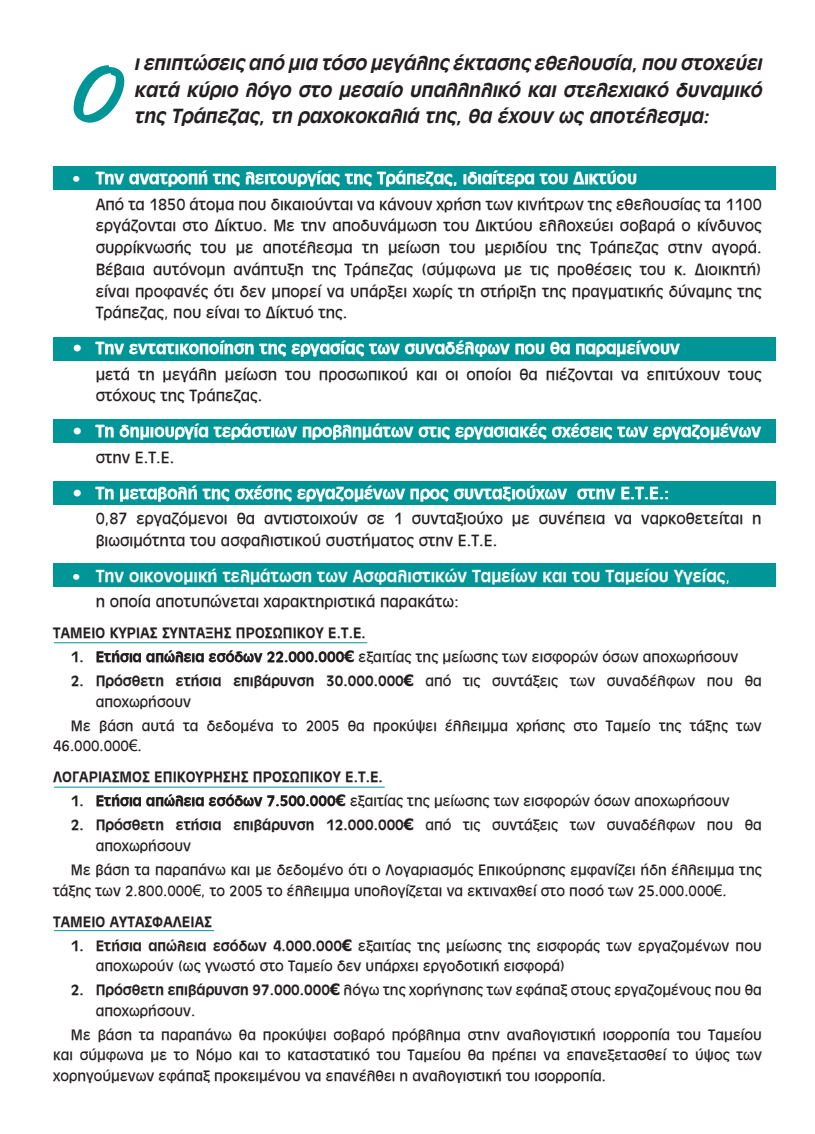
<style>
.page{position:relative;width:815px;height:1134px;background:#fff}
.page>*{position:absolute;margin:0;border:0;box-sizing:border-box;transform-origin:0 0}
.t1{font:80.25px "P Dufy Free";color:#009597}
.t2{font:italic 21.25px/26.8px "UB Antique Olive Bold";color:#231f20;text-align:justify}
.t3{font:18.12px "UB Antique Olive Bold";color:#fff}
.t4{font:16.88px/21.8px "UB Antique Olive";color:#231f20}
.t5{font:15.62px/20.5px "UB Antique Olive";color:#231f20}
.t6{font:15.62px "UB Antique Olive Bold";color:#231f20}
.s1{font-family:"UB Antique Olive";font-size:15.62px}
.s2{font-family:"UB Antique Olive"}
.s3{font-family:"UB Antique Olive Bold"}
.s4{font-family:"Tahoma";font-weight:700}
.s5{font-family:"Tahoma"}
</style>
<div class="page">
<div style="left:53px;top:167px;width:723px;height:23px;background:#009597"></div>
<div style="left:53px;top:338px;width:723px;height:23px;background:#009597"></div>
<div style="left:53px;top:419px;width:723px;height:23px;background:#009597"></div>
<div style="left:53px;top:481px;width:723px;height:23px;background:#009597"></div>
<div style="left:53px;top:563px;width:723px;height:23px;background:#009597"></div>
<hr style="left:54px;top:642px;width:313px;height:1px;background:#009597">
<hr style="left:54px;top:787px;width:331px;height:1px;background:#009597">
<hr style="left:54px;top:930px;width:160px;height:1px;background:#009597">
<p class="t1" style="left:71px;top:58px;width:47px">Ï</p>
<p class="t2" style="left:134px;top:50px;width:629px">ι επιπτώσεις από μια τόσο μεγάλης έκτασης εθελουσία, που στοχεύει κατά κύριο λόγο στο μεσαίο υπαλληλικό και στελεχιακό δυναμικό της Τράπεζας, τη ραχοκοκαλιά της, θα έχουν ως αποτέλεσμα:</p>
<p class="t3" style="left:71px;top:169px;width:568px"><span class="s1">•</span> Την ανατροπή της λειτουργίας της Τράπεζας, ιδιαίτερα του Δικτύου</p>
<p class="t4" style="left:96px;top:193px;width:668px">Από τα 1850 άτομα που δικαιούνται να κάνουν χρήση των κινήτρων της εθελουσίας τα 1100 εργάζονται στο Δίκτυο. Με την αποδυνάμωση του Δικτύου ελλοχεύει σοβαρά ο κίνδυνος συρρίκνωσής του με αποτέλεσμα τη μείωση του μεριδίου της Τράπεζας στην αγορά.<br>Βέβαια αυτόνομη ανάπτυξη της Τράπεζας (σύμφωνα με τις προθέσεις του κ. Διοικητή) είναι προφανές ότι δεν μπορεί να υπάρξει χωρίς τη στήριξη της πραγματικής δύναμης της Τράπεζας, που είναι το Δίκτυό της.</p>
<p class="t3" style="left:71px;top:339px;width:610px">• Την εντατικοποίηση της εργασίας των συναδέλφων που θα παραμείνουν</p>
<p class="t4" style="left:96px;top:363px;width:668px">μετά τη μεγάλη μείωση του προσωπικού και οι οποίοι θα πιέζονται να επιτύχουν τους στόχους της Τράπεζας.</p>
<p class="t3" style="left:71px;top:422px;width:692px">• Τη δημιουργία τεράστιων προβλημάτων στις εργασιακές σχέσεις των εργαζομένων</p>
<p class="t4" style="left:96px;top:446px;width:80px">στην Ε.Τ.Ε.</p>
<p class="t3" style="left:71px;top:483px;width:600px">• Τη μεταβολή της σχέσης εργαζομένων προς συνταξιούχων στην Ε.Τ.Ε.:</p>
<p class="t4" style="left:96px;top:508px;width:668px">0,87 εργαζόμενοι θα αντιστοιχούν σε 1 συνταξιούχο με συνέπεια να ναρκοθετείται η βιωσιμότητα του ασφαλιστικού συστήματος στην Ε.Τ.Ε.</p>
<p class="t3" style="left:71px;top:566px;width:661px"><span class="s1">•</span> Την οικονομική τελμάτωση των Ασφαλιστικών Ταμείων και του Ταμείου Υγείας<span class="s2">,</span></p>
<p class="t4" style="left:96px;top:591px;width:365px">η οποία αποτυπώνεται χαρακτηριστικά παρακάτω:</p>
<p class="t6" style="left:53px;top:625px;width:315px">ΤΑΜΕΙΟ ΚΥΡΙΑΣ ΣΥΝΤΑΞΗΣ ΠΡΟΣΩΠΙΚΟΥ Ε.Τ.Ε.</p>
<p class="t5" style="left:71px;top:647px;width:669px"><span class="s3">1. Ετήσια απώλεια εσόδων 22.000.000</span><span class="s4">€</span> εξαιτίας της μείωσης των εισφορών όσων αποχωρήσουν</p>
<p class="t5" style="left:96px;top:671px;width:668px;text-indent:-25px"><span class="s3">2. Πρόσθετη ετήσια επιβάρυνση 30.000.000</span><span class="s4">€</span> από τις συντάξεις των συναδέλφων που θα αποχωρήσουν</p>
<p class="t5" style="left:53px;top:715px;width:710px;text-indent:18px">Με βάση αυτά τα δεδομένα το 2005 θα προκύψει έλλειμμα χρήσης στο Ταμείο της τάξης των<br>46.000.000<span class="s5">€</span>.</p>
<p class="t6" style="left:53px;top:769px;width:331px">ΛΟΓΑΡΙΑΣΜΟΣ ΕΠΙΚΟΥΡΗΣΗΣ ΠΡΟΣΩΠΙΚΟΥ Ε.Τ.Ε.</p>
<p class="t6" style="left:71px;top:793px;width:193px">1. Ετήσια απώλεια εσόδων</p>
<p class="t5" style="left:336px;top:791px;width:395px"><span class="s4">€</span> εξαιτίας της μείωσης των εισφορών όσων αποχωρήσουν</p>
<p class="t5" style="left:96px;top:815px;width:668px;text-indent:-25px"><span class="s3">2. Πρόσθετη ετήσια επιβάρυνση 12.000.000</span><span class="s4">€</span> από τις συντάξεις των συναδέλφων που θα αποχωρήσουν</p>
<p class="t5" style="left:53px;top:860px;width:710px;text-indent:18px">Με βάση τα παραπάνω και με δεδομένο ότι ο Λογαριασμός Επικούρησης εμφανίζει ήδη έλλειμμα της τάξης των 2.800.000<span class="s5">€</span>, το 2005 το έλλειμμα υπολογίζεται να εκτιναχθεί στο ποσό των 25.000.000<span class="s5">€</span>.</p>
<p class="t6" style="left:53px;top:913px;width:160px">ΤΑΜΕΙΟ ΑΥΤΑΣΦΑΛΕΙΑΣ</p>
<p class="t5" style="left:96px;top:935px;width:668px;text-indent:-25px"><span class="s3">1. Ετήσια απώλεια εσόδων 4.000.000</span><span class="s4">€</span> εξαιτίας της μείωσης της εισφοράς των εργαζομένων που αποχωρούν (ως γνωστό στο Ταμείο δεν υπάρχει εργοδοτική εισφορά)</p>
<p class="t5" style="left:96px;top:980px;width:668px;text-indent:-25px"><span class="s3">2. Πρόσθετη επιβάρυνση 97.000.000</span><span class="s4">€</span> λόγω της χορήγησης των εφάπαξ στους εργαζομένους που θα αποχωρήσουν.</p>
<p class="t5" style="left:53px;top:1025px;width:710px;text-align:justify;text-indent:18px">Με βάση τα παραπάνω θα προκύψει σοβαρό πρόβλημα στην αναλογιστική ισορροπία του Ταμείου και σύμφωνα με το Νόμο και το καταστατικό του Ταμείου θα πρέπει να επανεξετασθεί το ύψος των χορηγούμενων εφάπαξ προκειμένου να επανέλθει η αναλογιστική του ισορροπία.</p>
</div>
